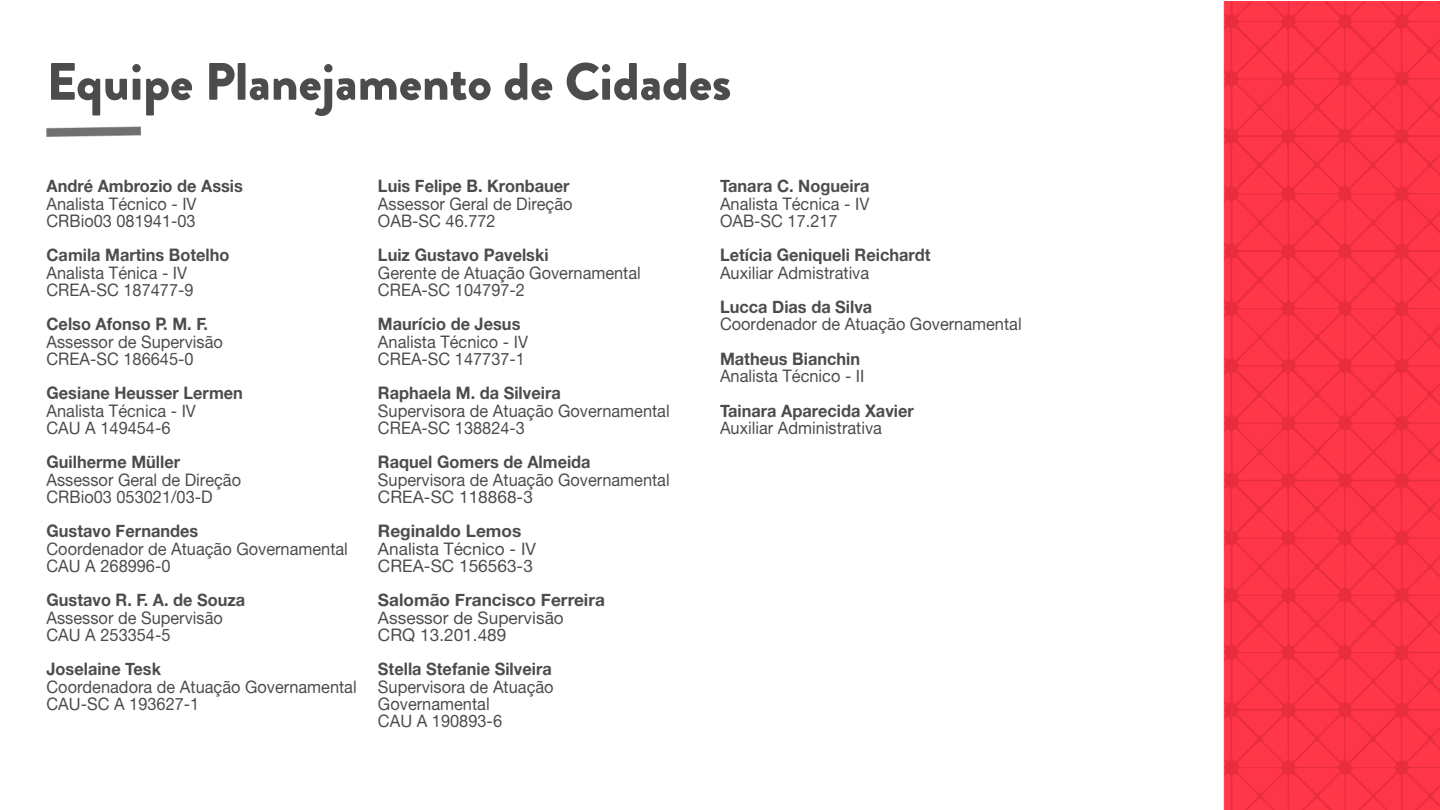
<style>
.page{position:relative;width:1440px;height:810px;background:#fff}
.page>*{position:absolute;margin:0;border:0;box-sizing:border-box;transform-origin:0 0}
.t1{font:900 52.5px "Brandon Grotesque";color:#4b4c4d}
.t2{font:17.25px "Alte Haas Grotesk";color:#4b4c4d;scale:.95 1}
.t3{font:17.25px "Alte Haas Grotesk Bold";color:#4b4c4d;scale:.95 1}
.t4{font:17.25px "Alte Haas Grotesk";color:#4b4c4d}
.t5{font:17.25px "Alte Haas Grotesk Bold";color:#4b4c4d}
</style>
<div class="page">
<img style="left:46px;top:1px;width:1394px;height:809px">
<p class="t1" style="left:46px;top:44px;width:686px">Equipe Planejamento de Cidades</p>
<p class="t3" style="left:46px;top:175px;width:208px">André Ambrozio de Assis</p>
<p class="t2" style="left:46px;top:193px;width:160px">Analista Técnico - IV</p>
<p class="t2" style="left:46px;top:210px;width:159px">CRBio03 081941-03</p>
<p class="t3" style="left:46px;top:244px;width:194px">Camila Martins Botelho</p>
<p class="t2" style="left:46px;top:262px;width:150px">Analista Ténica - IV</p>
<p class="t2" style="left:46px;top:279px;width:156px">CREA-SC 187477-9</p>
<p class="t3" style="left:46px;top:313px;width:172px">Celso Afonso P. M. F.</p>
<p class="t2" style="left:46px;top:331px;width:187px">Assessor de Supervisão</p>
<p class="t2" style="left:46px;top:348px;width:156px">CREA-SC 186645-0</p>
<p class="t3" style="left:46px;top:382px;width:208px">Gesiane Heusser Lermen</p>
<p class="t2" style="left:46px;top:400px;width:159px">Analista Técnica - IV</p>
<p class="t2" style="left:46px;top:417px;width:132px">CAU A 149454-6</p>
<p class="t3" style="left:46px;top:451px;width:142px">Guilherme Müller</p>
<p class="t2" style="left:46px;top:469px;width:206px">Assessor Geral de Direção</p>
<p class="t2" style="left:46px;top:486px;width:176px">CRBio03 053021/03-D</p>
<p class="t3" style="left:46px;top:520px;width:161px">Gustavo Fernandes</p>
<p class="t2" style="left:46px;top:538px;width:319px">Coordenador de Atuação Governamental</p>
<p class="t2" style="left:46px;top:555px;width:132px">CAU A 268996-0</p>
<p class="t3" style="left:46px;top:589px;width:211px">Gustavo R. F. A. de Souza</p>
<p class="t2" style="left:46px;top:607px;width:187px">Assessor de Supervisão</p>
<p class="t2" style="left:46px;top:624px;width:132px">CAU A 253354-5</p>
<p class="t3" style="left:46px;top:658px;width:122px">Joselaine Tesk</p>
<p class="t2" style="left:46px;top:676px;width:328px">Coordenadora de Atuação Governamental</p>
<p class="t2" style="left:46px;top:693px;width:162px">CAU-SC A 193627-1</p>
<p class="t3" style="left:378px;top:175px;width:203px">Luis Felipe B. Kronbauer</p>
<p class="t2" style="left:378px;top:193px;width:206px">Assessor Geral de Direção</p>
<p class="t2" style="left:378px;top:210px;width:125px">OAB-SC 46.772</p>
<p class="t3" style="left:378px;top:244px;width:181px">Luiz Gustavo Pavelski</p>
<p class="t2" style="left:378px;top:262px;width:278px">Gerente de Atuação Governamental</p>
<p class="t2" style="left:378px;top:279px;width:156px">CREA-SC 104797-2</p>
<p class="t3" style="left:378px;top:313px;width:151px">Maurício de Jesus</p>
<p class="t2" style="left:378px;top:331px;width:160px">Analista Técnico - IV</p>
<p class="t2" style="left:378px;top:348px;width:156px">CREA-SC 147737-1</p>
<p class="t3" style="left:378px;top:382px;width:194px">Raphaela M. da Silveira</p>
<p class="t2" style="left:378px;top:400px;width:309px">Supervisora de Atuação Governamental</p>
<p class="t2" style="left:378px;top:417px;width:156px">CREA-SC 138824-3</p>
<p class="t3" style="left:378px;top:451px;width:225px">Raquel Gomers de Almeida</p>
<p class="t2" style="left:378px;top:469px;width:309px">Supervisora de Atuação Governamental</p>
<p class="t4" style="left:378px;top:486px;width:156px">CREA-SC 118868-3</p>
<p class="t5" style="left:378px;top:520px;width:145px">Reginaldo Lemos</p>
<p class="t4" style="left:378px;top:538px;width:160px">Analista Técnico - IV</p>
<p class="t4" style="left:378px;top:555px;width:156px">CREA-SC 156563-3</p>
<p class="t5" style="left:378px;top:589px;width:229px">Salomão Francisco Ferreira</p>
<p class="t4" style="left:378px;top:607px;width:187px">Assessor de Supervisão</p>
<p class="t4" style="left:378px;top:624px;width:130px">CRQ 13.201.489</p>
<p class="t3" style="left:378px;top:658px;width:184px">Stella Stefanie Silveira</p>
<p class="t2" style="left:378px;top:676px;width:186px">Supervisora de Atuação</p>
<p class="t2" style="left:378px;top:693px;width:119px">Governamental</p>
<p class="t2" style="left:378px;top:711px;width:132px">CAU A 190893-6</p>
<p class="t3" style="left:720px;top:175px;width:159px">Tanara C. Nogueira</p>
<p class="t2" style="left:720px;top:193px;width:159px">Analista Técnica - IV</p>
<p class="t2" style="left:720px;top:210px;width:125px">OAB-SC 17.217</p>
<p class="t3" style="left:720px;top:244px;width:223px">Letícia Geniqueli Reichardt</p>
<p class="t2" style="left:720px;top:262px;width:159px">Auxiliar Admistrativa</p>
<p class="t3" style="left:720px;top:296px;width:162px">Lucca Dias da Silva</p>
<p class="t2" style="left:720px;top:314px;width:319px">Coordenador de Atuação Governamental</p>
<p class="t3" style="left:720px;top:348px;width:149px">Matheus Bianchin</p>
<p class="t2" style="left:720px;top:366px;width:154px">Analista Técnico - II</p>
<p class="t3" style="left:720px;top:400px;width:206px">Tainara Aparecida Xavier</p>
<p class="t2" style="left:720px;top:417px;width:172px">Auxiliar Administrativa</p>
</div>
